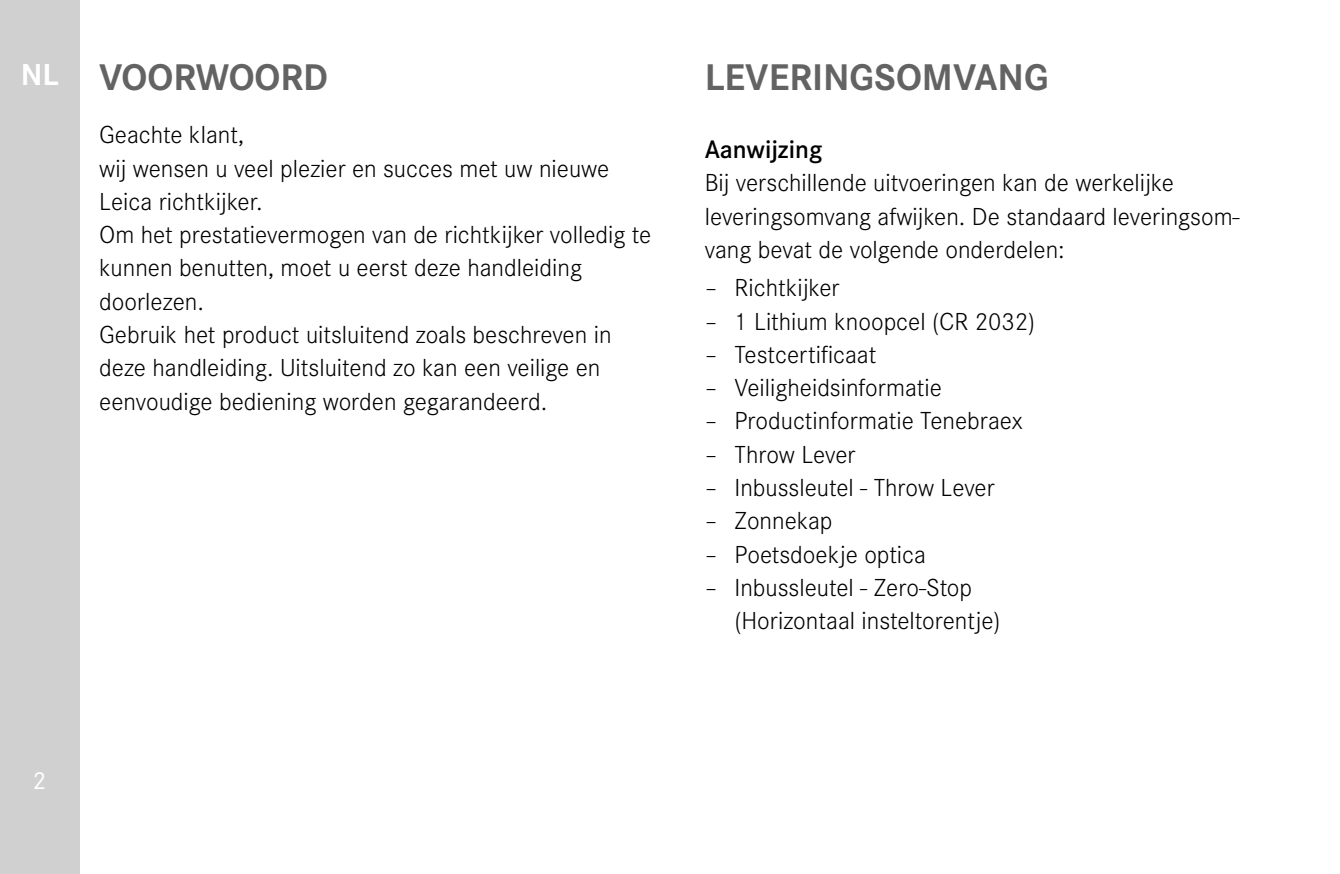
<style>
.page{position:relative;width:1340px;height:874px;background:#fff}
.page>*{position:absolute;margin:0;border:0;box-sizing:border-box;transform-origin:0 0}
.Heading____Chapter{font:700 38.5px "Corporate S";color:#646363}
.t1{font:700 31.5px "Corporate S";color:#fff}
.Heading____Note_Head{font:600 26.25px "Corporate S";color:#000}
.Text____Body_Text{font:300 25.55px/33.2px "Corporate S";color:#000}
.t2{font:25.55px "Corporate S";color:#fff}
</style>
<div class="page">
<div style="left:0;top:0;width:79px;height:873px;background:#d0d0d0"></div>
<p class="t1" style="left:21px;top:49px;width:39px">NL</p>
<p class="Heading____Chapter" style="left:99px;top:47px;width:230px">VOORWOORD</p>
<p class="Text____Body_Text" style="left:99px;top:116px;width:146px">Geachte klant,</p>
<p class="Text____Body_Text" style="left:99px;top:150px;width:511px">wij wensen u veel plezier en succes met uw nieuwe<br>Leica richtkijker.</p>
<p class="Text____Body_Text" style="left:99px;top:216px;width:553px">Om het prestatievermogen van de richtkijker volledig te kunnen benutten, moet u eerst deze handleiding doorlezen.</p>
<p class="Text____Body_Text" style="left:99px;top:316px;width:514px">Gebruik het product uitsluitend zoals beschreven in deze handleiding. Uitsluitend zo kan een veilige en eenvoudige bediening worden gegarandeerd.</p>
<p class="Heading____Chapter" style="left:704px;top:47px;width:345px">LEVERINGSOMVANG</p>
<p class="Heading____Note_Head" style="left:704px;top:130px;width:119px">Aanwijzing</p>
<p class="Text____Body_Text" style="left:704px;top:165px;width:536px">Bij verschillende uitvoeringen kan de werkelijke leveringsomvang afwijken. De standaard leveringsom&shy;vang bevat de volgende onderdelen:</p>
<p class="Text____Body_Text" style="left:704px;top:269px;width:136px">– Richtkijker</p>
<p class="Text____Body_Text" style="left:704px;top:303px;width:332px">– 1 Lithium knoopcel (CR 2032)</p>
<p class="Text____Body_Text" style="left:704px;top:336px;width:173px">– Testcertificaat</p>
<p class="Text____Body_Text" style="left:704px;top:369px;width:239px">– Veiligheidsinformatie</p>
<p class="Text____Body_Text" style="left:704px;top:402px;width:319px">– Productinformatie Tenebraex</p>
<p class="Text____Body_Text" style="left:704px;top:436px;width:152px">– Throw Lever</p>
<p class="Text____Body_Text" style="left:704px;top:469px;width:291px">– Inbussleutel - Throw Lever</p>
<p class="Text____Body_Text" style="left:704px;top:502px;width:129px">– Zonnekap</p>
<p class="Text____Body_Text" style="left:704px;top:535px;width:223px">– Poetsdoekje optica</p>
<p class="Text____Body_Text" style="left:734px;top:569px;width:267px;text-indent:-30px">– Inbussleutel - Zero-Stop (Horizontaal insteltorentje)</p>
<p class="t2" style="left:33px;top:761px;width:15px">2</p>
</div>
